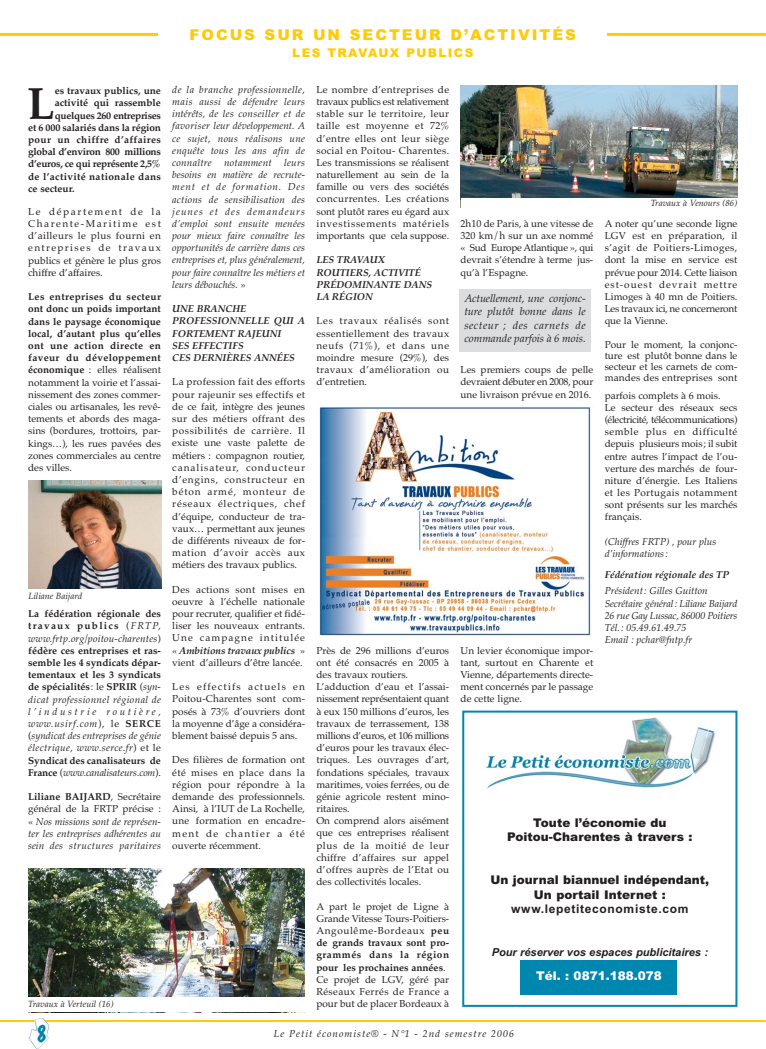
<style>
.page{position:relative;width:766px;height:1049px;background:#fff}
.page>*{position:absolute;margin:0;border:0;box-sizing:border-box;transform-origin:0 0}
.t1{font:700 45.1px "Palatino";color:#231f20}
.t2{font:900 15px "Arial";letter-spacing:.135em;color:#ffcb04}
.t3{font:900 12px/14.4px "Arial";color:#231f20;text-align:center}
.t4{font:700 12px "Arial";letter-spacing:.055em;color:#231f20}
.t5{font:900 12px "Arial";letter-spacing:.115em;color:#ffcb04}
.t6{font:900 12px "Arial";color:#fff}
.t7{font:italic 11px/13.4px "Palatino";color:#231f20;text-align:justify}
.t8{font:italic 700 11px "Arial";color:#231f20}
.t9{font:10px/12.2px "Palatino";color:#231f20;text-align:justify}
.t10{font:italic 10px/12.2px "Palatino";color:#231f20;text-align:justify}
.t11{font:italic 700 10px/12.2px "Palatino";color:#231f20}
.t12{font:700 10px "Palatino";color:#231f20}
.t13{font:700 10px "Palatino";letter-spacing:-.025em;color:#231f20}
.t14{font:700 10px "Palatino";letter-spacing:.035em;color:#231f20}
.t15{font:italic 10px "Palatino";letter-spacing:.1em;color:#231f20}
.t16{font:700 10px "Palatino";letter-spacing:-.03em;color:#231f20}
.t17{font:italic 9px "Palatino";color:#231f20}
.s1{font-weight:700}
.s2{font-weight:700;font-style:normal}
.s3{font-style:normal}
.s4{font-weight:700;font-style:italic}
</style>
<div class="page">
<div style="left:462px;top:710px;width:275px;height:297px;border:2px solid #0087b0"></div>
<img style="left:485px;top:717px;width:231px;height:72px">
<hr style="left:0;top:33px;width:765px;height:3px;background:#ffcb04">
<div style="left:159px;top:29px;width:447px;height:17px;background:#fff"></div>
<hr style="left:0;top:1020px;width:765px;height:2px;background:#ffcb04">
<img style="left:29px;top:1018px;width:20px;height:31px">
<img style="left:319px;top:407px;width:272px;height:229px">
<div style="left:459px;top:289px;width:131px;height:62px;background:#dcddde"></div>
<img style="left:28px;top:481px;width:133px;height:108px">
<img style="left:460px;top:85px;width:277px;height:113px">
<img style="left:28px;top:868px;width:277px;height:129px">
<div style="left:521px;top:960px;width:155px;height:34px;background:#0087b0"></div>
<h2 class="t2" style="left:189px;top:29px;width:388px">FOCUS SUR UN SECTEUR D’ACTIVITÉS</h2>
<p class="t5" style="left:292px;top:49px;width:182px">LES TRAVAUX PUBLICS</p>
<h1 class="t1" style="left:27px;top:86px;width:29px">L</h1>
<p class="t12" style="left:55px;top:87px;width:108px">es travaux publics, une</p>
<p class="t12" style="left:55px;top:99px;width:108px">activité qui rassemble</p>
<p class="t16" style="left:55px;top:111px;width:108px">quelques 260 entreprises</p>
<p class="t12" style="left:28px;top:123px;width:134px">et 6 000 salariés dans la région</p>
<p class="t14" style="left:28px;top:136px;width:134px">pour un chiffre d’affaires</p>
<p class="t13" style="left:28px;top:148px;width:134px">global d’environ 800 millions</p>
<p class="t13" style="left:28px;top:160px;width:134px">d’euros, ce qui représente 2,5%</p>
<p class="t14" style="left:28px;top:172px;width:134px">de l’activité nationale dans</p>
<p class="t12" style="left:28px;top:184px;width:48px">ce secteur.</p>
<p class="t9" style="left:28px;top:206px;width:134px">Le département de la Charente-Maritime est d’ailleurs le plus fourni en entreprises de travaux publics et génère le plus gros chiffre d’affaires.</p>
<p class="t9" style="left:28px;top:292px;width:134px"><span class="s1">Les entreprises du secteur ont donc un poids important dans le paysage économique local, d’autant plus qu’elles ont une action directe en faveur du développement économique</span> : elles réalisent notamment la voirie et l’assai&shy;nissement des zones commer&shy;ciales ou artisanales, les revê&shy;tements et abords des maga&shy;sins (bordures, trottoirs, par&shy;kings…), les rues pavées des zones commerciales au centre des villes.</p>
<p class="t17" style="left:28px;top:592px;width:55px">Liliane Baijard</p>
<p class="t10" style="left:28px;top:609px;width:134px"><span class="s2">La fédération régionale des travaux publics</span> <span class="s3">(</span>FRTP, www.frtp.org/poitou-charentes<span class="s3">) </span><span class="s2">fédère ces entreprises et ras&shy;semble les 4 syndicats dépar&shy;tementaux et les 3 syndicats de spécialités</span> <span class="s3">: le</span> <span class="s2">SPRIR</span> <span class="s3">(</span>syn&shy;dicat professionnel régional de l’industrie routière, www.usirf.com<span class="s3">), le</span> <span class="s2">SERCE </span><span class="s3">(</span>syndicat des entreprises de génie électrique, www.serce.fr<span class="s3">) et le </span><span class="s2">Syndicat des canalisateurs de France</span> <span class="s3">(</span>www.canalisateurs.com<span class="s3">).</span></p>
<p class="t10" style="left:28px;top:792px;width:134px"><span class="s2">Liliane BAIJARD</span><span class="s3">, Secrétaire général de la FRTP précise : «</span> Nos missions sont de représen&shy;ter les entreprises adhérentes au sein des structures paritaires</p>
<p class="t17" style="left:28px;top:1000px;width:87px">Travaux à Verteuil (16)</p>
<p class="t10" style="left:172px;top:84px;width:134px">de la branche professionnelle, mais aussi de défendre leurs intérêts, de les conseiller et de favoriser leur développement. A ce sujet, nous réalisons une enquête tous les ans afin de connaître notamment leurs besoins en matière de recrute&shy;ment et de formation. Des actions de sensibilisation des jeunes et des demandeurs d’emploi sont ensuite menées pour mieux faire connaître les opportunités de carrière dans ces entreprises et, plus généralement, pour faire connaître les métiers et leurs débouchés. <span class="s3">»</span></p>
<p class="t11" style="left:172px;top:304px;width:134px">UNE BRANCHE<br>PROFESSIONNELLE QUI A<br>FORTEMENT RAJEUNI<br>SES EFFECTIFS<br>CES DERNIÈRES ANNÉES</p>
<p class="t9" style="left:172px;top:377px;width:134px">La profession fait des efforts pour rajeunir ses effectifs et de ce fait, intègre des jeunes sur des métiers offrant des possibilités de carrière. Il existe une vaste palette de métiers : compagnon routier, canalisateur, conducteur d’engins, constructeur en béton armé, monteur de réseaux électriques, chef d’équipe, conducteur de tra&shy;vaux… permettant aux jeunes de différents niveaux de for&shy;mation d’avoir accès aux métiers des travaux publics.</p>
<p class="t9" style="left:172px;top:584px;width:134px">Des actions sont mises en oeuvre à l’échelle nationale pour recruter, qualifier et fidé&shy;liser les nouveaux entrants.<br>Une campagne intitulée « <span class="s4">Ambitions travaux publics</span> » vient d’ailleurs d’être lancée.</p>
<p class="t9" style="left:172px;top:682px;width:134px">Les effectifs actuels en Poitou-Charentes sont com&shy;posés à 73% d’ouvriers dont la moyenne d’âge a considéra&shy;blement baissé depuis 5 ans.</p>
<p class="t9" style="left:172px;top:755px;width:134px">Des filières de formation ont été mises en place dans la région pour répondre à la demande des professionnels.<br>Ainsi, à l’IUT de La Rochelle, une formation en encadre&shy;ment de chantier a été ouverte récemment.</p>
<p class="t9" style="left:316px;top:84px;width:134px">Le nombre d’entreprises de travaux publics est relativement stable sur le territoire, leur taille est moyenne et 72% d’entre elles ont leur siège social en Poitou- Charentes.<br>Les transmissions se réalisent naturellement au sein de la famille ou vers des sociétés concurrentes. Les créations sont plutôt rares eu égard aux investissements matériels importants que cela suppose.</p>
<p class="t11" style="left:316px;top:255px;width:117px">LES TRAVAUX<br>ROUTIERS, ACTIVITÉ<br>PRÉDOMINANTE DANS<br>LA RÉGION</p>
<p class="t9" style="left:316px;top:316px;width:134px">Les travaux réalisés sont essentiellement des travaux neufs (71%), et dans une moindre mesure (29%), des travaux d’amélioration ou d’entretien.</p>
<p class="t9" style="left:316px;top:645px;width:134px;text-align:left">Près de 296 millions d’euros ont été consacrés en 2005 à des travaux routiers.<br>L’adduction d’eau et l’assai&shy;nissement représentaient quant à eux 150 millions d’euros, les travaux de terrassement, 138 millions d’euros, et 106 millions d’euros pour les travaux élec&shy;triques. Les ouvrages d’art, fondations spéciales, travaux maritimes, voies ferrées, ou de génie agricole restent mino&shy;ritaires.<br>On comprend alors aisément que ces entreprises réalisent plus de la moitié de leur chiffre d’affaires sur appel d’offres auprès de l’Etat ou des collectivités locales.</p>
<p class="t9" style="left:316px;top:901px;width:134px;text-align:left">A part le projet de Ligne à<br>Grande Vitesse Tours-Poitiers-<br>Angoulême-Bordeaux <span class="s1">peu de grands travaux sont pro&shy;grammés dans la région pour les prochaines années</span>.<br>Ce projet de LGV, géré par<br>Réseaux Ferrés de France a pour but de placer Bordeaux à</p>
<p class="t9" style="left:460px;top:218px;width:134px">2h10 de Paris, à une vitesse de 320 km/h sur un axe nommé « Sud Europe Atlantique », qui devrait s’étendre à terme jus&shy;qu’à l’Espagne.</p>
<p class="t7" style="left:464px;top:293px;width:123px">Actuellement, une conjonc&shy;ture plutôt bonne dans le secteur ; des carnets de commande parfois à 6 mois.</p>
<p class="t9" style="left:460px;top:365px;width:134px">Les premiers coups de pelle devraient débuter en 2008, pour une livraison prévue en 2016.</p>
<p class="t9" style="left:460px;top:645px;width:134px">Un levier économique impor&shy;tant, surtout en Charente et Vienne, départements directe&shy;ment concernés par le passage de cette ligne.</p>
<p class="t17" style="left:650px;top:200px;width:88px">Travaux à Venours (86)</p>
<p class="t9" style="left:604px;top:218px;width:134px">A noter qu’une seconde ligne LGV est en préparation, il s’agit de Poitiers-Limoges, dont la mise en service est prévue pour 2014. Cette liaison est-ouest devrait mettre Limoges à 40 mn de Poitiers.<br>Les travaux ici, ne concerneront que la Vienne.</p>
<p class="t9" style="left:604px;top:340px;width:134px;line-height:11px">Pour le moment, la conjonc&shy;ture est plutôt bonne dans le secteur et les carnets de com&shy;mandes des entreprises sont</p>
<p class="t9" style="left:604px;top:390px;width:134px;text-align:left">parfois complets à 6 mois.<br>Le secteur des réseaux secs (électricité, télécommunications) semble plus en difficulté depuis plusieurs mois; il subit entre autres l’impact de l’ou&shy;verture des marchés de four&shy;niture d’énergie. Les Italiens et les Portugais notamment sont présents sur les marchés français.</p>
<p class="t10" style="left:604px;top:536px;width:113px">(Chiffres FRTP) , pour plus d’informations :</p>
<p class="t11" style="left:604px;top:570px;width:126px">Fédération régionale des TP</p>
<p class="t10" style="left:604px;top:586px;width:134px;text-align:left">Président : Gilles Guitton<br>Secrétaire général: Liliane Baijard<br>26 rue Gay Lussac, 86000 Poitiers<br>Tél. : 05.49.61.49.75<br>Email : pchar@fntp.fr</p>
<p class="t3" style="left:507px;top:816px;width:187px">Toute l’économie du<br>Poitou-Charentes à travers :</p>
<p class="t3" style="left:490px;top:874px;width:220px">Un journal biannuel indépendant,<br>Un portail Internet :</p>
<p class="t4" style="left:511px;top:904px;width:178px">www.lepetiteconomiste.com</p>
<p class="t8" style="left:491px;top:948px;width:218px">Pour réserver vos espaces publicitaires :</p>
<p class="t6" style="left:536px;top:971px;width:127px">Tél. : 0871.188.078</p>
<p class="t15" style="left:274px;top:1029px;width:242px">Le Petit économiste® - N°1 - 2nd semestre 2006</p>
</div>
